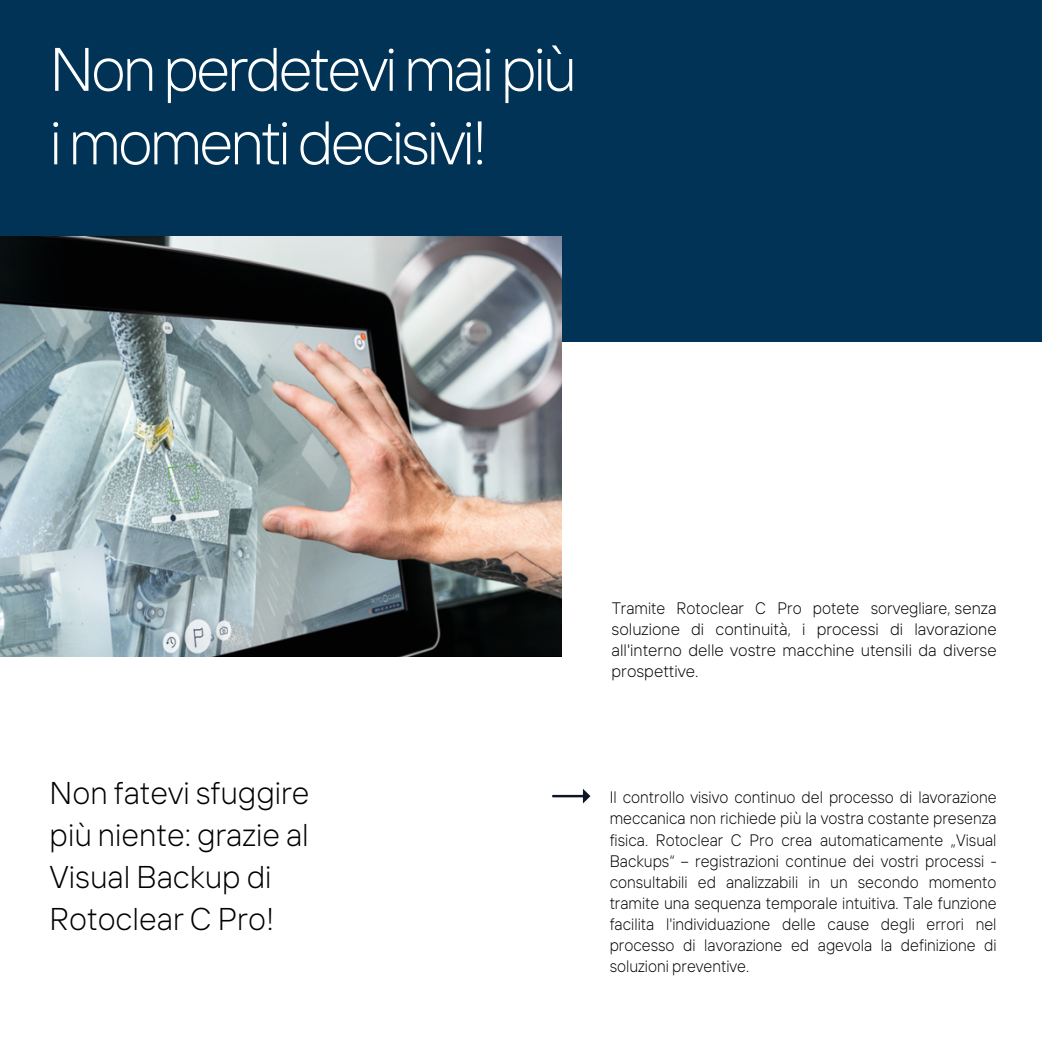
<style>
.page{position:relative;width:1042px;height:1042px;background:#fff}
.page>*{position:absolute;margin:0;border:0;box-sizing:border-box;transform-origin:0 0}
.t1{font:300 61.25px/73.5px "TT Interfaces";letter-spacing:-.05em;color:#fff}
.t2{font:300 31.5px/42.2px "TT Interfaces";color:#000}
.t3{font:300 16.62px/21px "TT Interfaces";color:#000;text-align:justify;scale:.95 1}
</style>
<div class="page">
<div style="left:0;top:0;width:1042px;height:341px;background:#035"></div>
<img style="left:0;top:236px;width:561px;height:420px">
<svg style="left:552px;top:789px;width:38px;height:14px"></svg>
<h1 class="t1" style="left:50px;top:32px;width:529px">Non perdetevi mai più i momenti decisivi!</h1>
<h2 class="t2" style="left:50px;top:771px;width:261px">Non fatevi sfuggire più niente: grazie al<br>Visual Backup di<br>Rotoclear C Pro!</h2>
<p class="t3" style="left:611px;top:598px;width:407px">Tramite Rotoclear C Pro potete sorvegliare, senza soluzione di continuità, i processi di lavorazione all'interno delle vostre macchine utensili da diverse prospettive.</p>
<p class="t3" style="left:610px;top:787px;width:409px">Il controllo visivo continuo del processo di lavorazione meccanica non richiede più la vostra costante presenza fisica. Rotoclear C Pro crea automaticamente „Visual Backups“ – registrazioni continue dei vostri processi - consultabili ed analizzabili in un secondo momento tramite una sequenza temporale intuitiva. Tale funzione facilita l'individuazione delle cause degli errori nel processo di lavorazione ed agevola la definizione di soluzioni preventive.</p>
</div>
